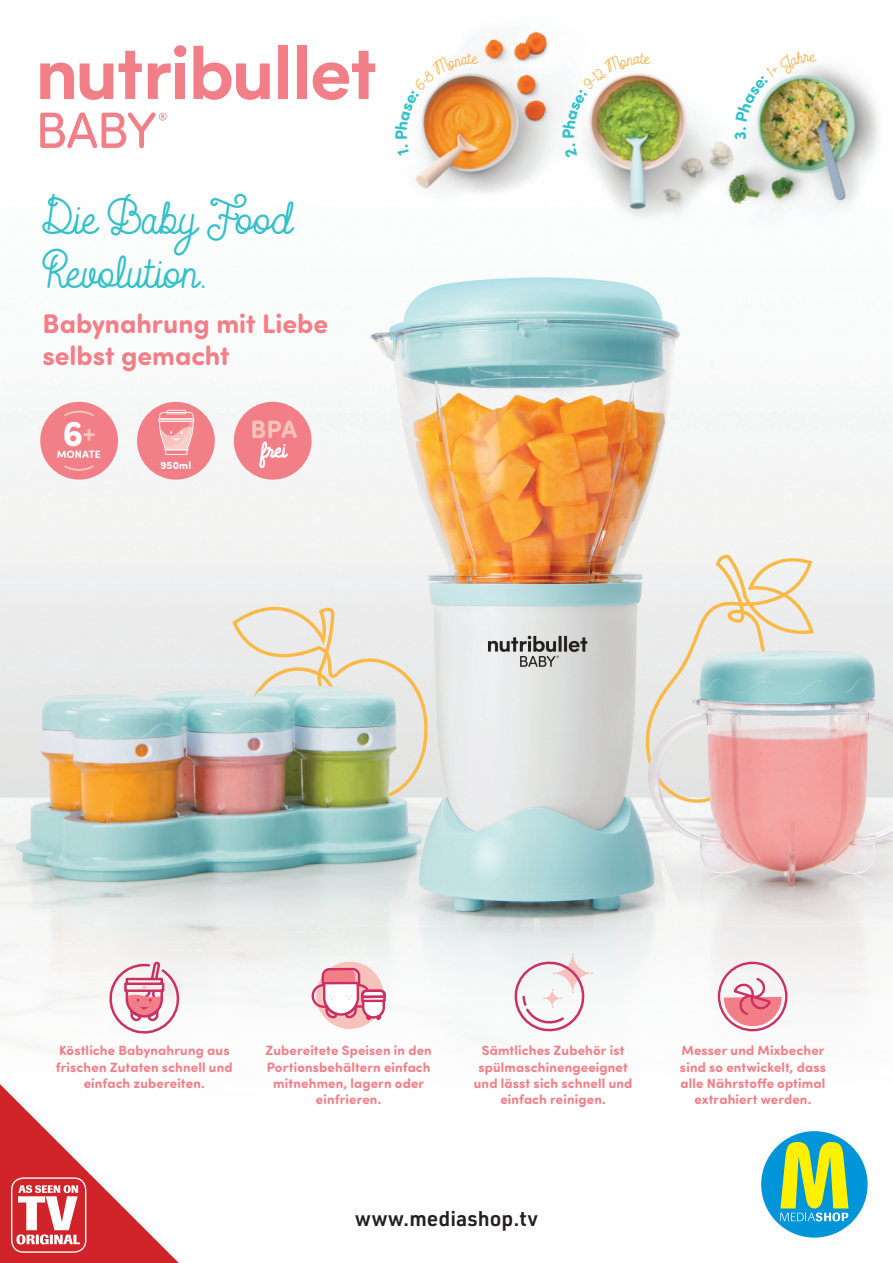
<style>
.page{position:relative;width:893px;height:1263px;background:#fff}
.page>*{position:absolute;margin:0;border:0;box-sizing:border-box;transform-origin:0 0}
.t1{font:45px/54px "Sparkle Script";letter-spacing:-.015em;color:#33c0c8}
.t2{font:700 36.15px "Sofia Pro Soft";color:#fff}
.t3{font:700 27px/32.4px "Sofia Pro Soft";color:#f27f88}
.t4{font:700 25.2px "Sofia Pro Soft";color:#f7c2bc}
.t5{font:21.3px "Sparkle Script";color:#fff}
.t6{font:600 21px "URWDIN";color:#231f20}
.t7{font:700 16.8px "Sofia Pro Soft";color:#33c0c8}
.t8{font:700 13.5px/16.2px "Sofia Pro Soft";letter-spacing:.01em;color:#f27f88;text-align:center}
.t9{font:700 10.65px "Sofia Pro Soft";color:#fff}
.s1{font-size:28.2px;color:#f7c2bc}
</style>
<div class="page">
<img style="left:0;top:45px;width:893px;height:997px">
<svg style="left:40px;top:63px;width:34px;height:36px"></svg>
<svg style="left:148px;top:63px;width:23px;height:36px"></svg>
<div style="left:175px;top:63px;width:10px;height:36px;background:#f27f88"></div>
<svg style="left:193px;top:46px;width:77px;height:54px"></svg>
<div style="left:278px;top:46px;width:10px;height:53px;background:#f27f88"></div>
<div style="left:297px;top:46px;width:10px;height:53px;background:#f27f88"></div>
<svg style="left:80px;top:51px;width:62px;height:49px"></svg>
<div style="left:174px;top:45px;width:12px;height:12px;background:#f27f88;border-radius:50%"></div>
<svg style="left:313px;top:51px;width:11px;height:49px"></svg>
<svg style="left:40px;top:112px;width:127px;height:36px"></svg>
<svg style="left:134px;top:399px;width:84px;height:83px"></svg>
<svg style="left:231px;top:399px;width:83px;height:83px"></svg>
<svg style="left:37px;top:399px;width:84px;height:83px"></svg>
<svg style="left:107px;top:960px;width:73px;height:76px"></svg>
<svg style="left:310px;top:958px;width:77px;height:74px"></svg>
<svg style="left:512px;top:954px;width:80px;height:79px"></svg>
<div style="left:718px;top:962px;width:69px;height:69px;border:2px solid #cc3063;border-radius:50%"></div>
<svg style="left:724px;top:976px;width:58px;height:50px"></svg>
<img style="left:324px;top:45px;width:144px;height:237px">
<img style="left:468px;top:31px;width:155px;height:273px">
<img style="left:623px;top:45px;width:270px;height:269px">
<svg style="left:0;top:1084px;width:179px;height:179px"></svg>
<div style="left:761px;top:1131px;width:107px;height:106px;background:#0095d9;border-radius:50%"></div>
<svg style="left:780px;top:1142px;width:68px;height:79px"></svg>
<svg style="left:398px;top:145px;width:12px;height:11px"></svg>
<svg style="left:395px;top:53px;width:84px;height:77px"></svg>
<svg style="left:565px;top:144px;width:12px;height:14px"></svg>
<svg style="left:562px;top:53px;width:89px;height:85px"></svg>
<img style="left:734px;top:50px;width:82px;height:89px">
<h1 class="t1" style="left:43px;top:191px;width:251px">Die Baby Food<br>Revolution.</h1>
<h3 class="t3" style="left:43px;top:306px;width:287px">Babynahrung mit Liebe selbst gemacht</h3>
<h2 class="t2" style="left:62px;top:407px;width:35px">6<span class="s1">+</span></h2>
<p class="t9" style="left:57px;top:446px;width:46px">MONATE</p>
<p class="t9" style="left:160px;top:457px;width:32px">950ml</p>
<h3 class="t4" style="left:250px;top:411px;width:49px">BPA</h3>
<h3 class="t5" style="left:261px;top:437px;width:27px">frei</h3>
<p class="t7" style="left:389px;top:140px;width:12px;rotate:-90deg">P</p>
<p class="t8" style="left:56px;top:1042px;width:178px">Köstliche Babynahrung aus frischen Zutaten schnell und einfach zubereiten.</p>
<p class="t8" style="left:266px;top:1042px;width:168px">Zubereitete Speisen in den<br>Portionsbehältern einfach mitnehmen, lagern oder einfrieren.</p>
<p class="t8" style="left:474px;top:1042px;width:160px">Sämtliches Zubehör ist spülmaschinengeeignet und lässt sich schnell und einfach reinigen.</p>
<p class="t8" style="left:680px;top:1042px;width:147px">Messer und Mixbecher sind so entwickelt, dass alle Nährstoffe optimal extrahiert werden.</p>
<h3 class="t6" style="left:355px;top:1204px;width:184px">www.mediashop.tv</h3>
</div>
